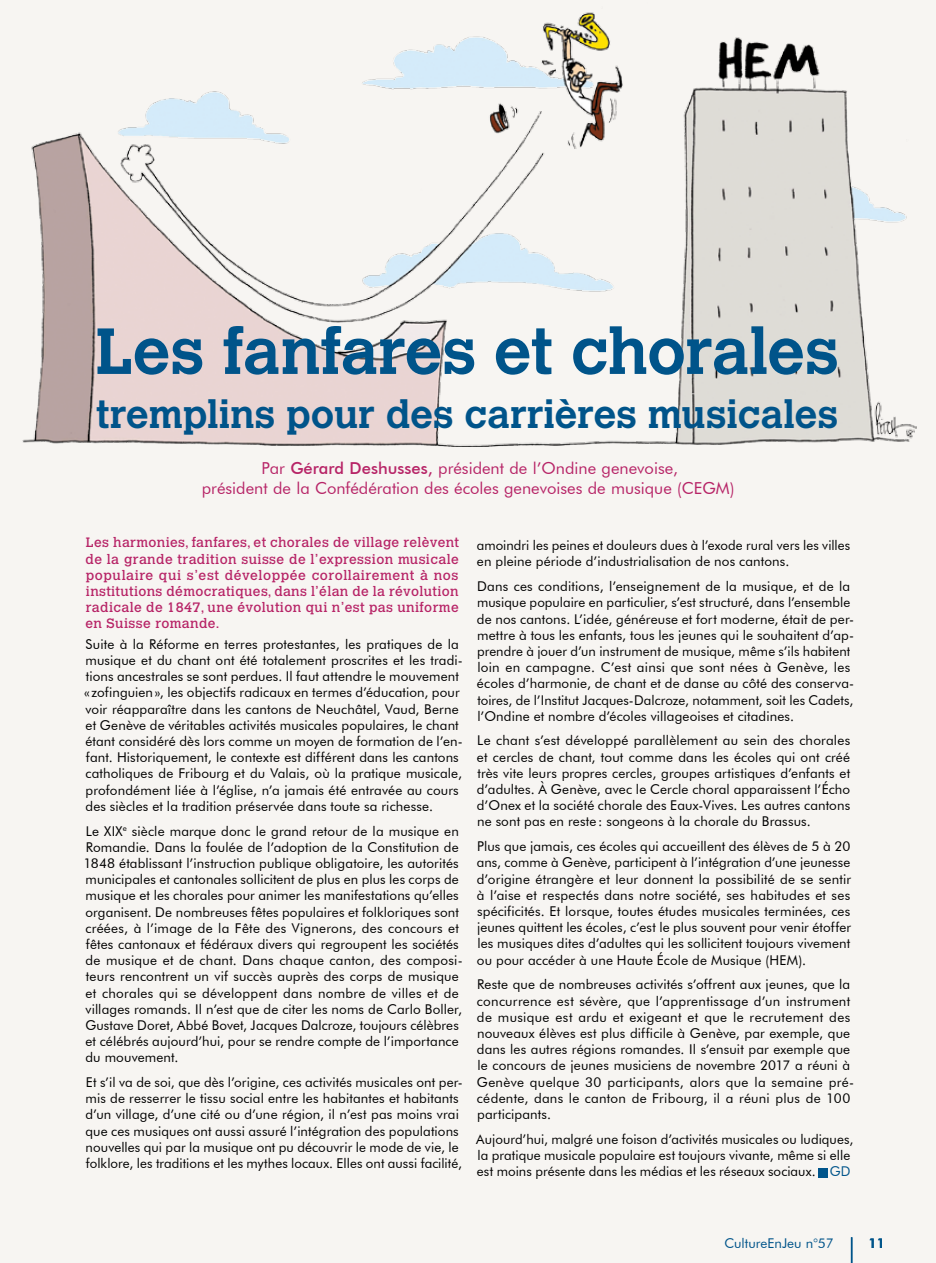
<style>
.page{position:relative;width:936px;height:1263px;background:#fff}
.page>*{position:absolute;margin:0;border:0;box-sizing:border-box;transform-origin:0 0}
.t1{font:700 64.5px "Calvert";letter-spacing:-.01em;color:#00548a}
.t2{font:700 39px "Calvert";color:#00548a}
.t3{font:16.5px/19.8px "Futura BT";color:#b72467;text-align:center}
.t4{font:13.5px/16.2px "Futura BT";letter-spacing:.01em;color:#000}
.t5{font:13.5px/16.2px "Calvert";letter-spacing:.03em;color:#b72467;text-align:justify}
.t6{font:13.5px "Futura BT";color:#00548a}
.t7{font:800 13.5px "Futura BT";color:#00548a}
.s1{font-weight:500}
.s2{color:#00548a}
</style>
<div class="page">
<div style="left:0;top:0;width:935px;height:1263px;background:#f7f5f2"></div>
<img style="left:23px;top:12px;width:893px;height:434px">
<hr style="left:850px;top:1237px;width:2px;height:26px;background:#00548a">
<div style="left:817px;top:1168px;width:10px;height:10px;background:#00548a"></div>
<h1 class="t1" style="left:96px;top:310px;width:744px">Les fanfares et chorales</h1>
<h2 class="t2" style="left:96px;top:389px;width:743px">tremplins pour des carrières musicales</h2>
<p class="t3" style="left:202px;top:458px;width:534px">Par <span class="s1">Gérard Deshusses,</span> président de l’Ondine genevoise,<br>président de la Confédération des écoles genevoises de musique (CEGM)</p>
<p class="t5" style="left:85px;top:535px;width:375px">Les harmonies, fanfares, et chorales de village relèvent de la grande tradition suisse de l’expression musicale populaire qui s’est développée corollairement à nos institutions démocratiques, dans l’élan de la révolution radicale de 1847, une évolution qui n’est pas uniforme en Suisse romande.</p>
<p class="t4" style="left:84px;top:636px;width:380px">Suite à la Réforme en terres protestantes, les pratiques de la musique et du chant ont été totalement proscrites et les tradi&shy;tions ancestrales se sont perdues. Il faut attendre le mouvement « zofinguien», les objectifs radicaux en termes d’éducation, pour voir réapparaître dans les cantons de Neuchâtel, Vaud, Berne et Genève de véritables activités musicales populaires, le chant étant considéré dès lors comme un moyen de formation de l’en&shy;fant. Historiquement, le contexte est différent dans les cantons catholiques de Fribourg et du Valais, où la pratique musicale, profondément liée à l’église, n’a jamais été entravée au cours des siècles et la tradition préservée dans toute sa richesse.</p>
<p class="t4" style="left:83px;top:822px;width:381px">Le XIX<sup>e</sup> siècle marque donc le grand retour de la musique en Romandie. Dans la foulée de l’adoption de la Constitution de 1848 établissant l’instruction publique obligatoire, les autorités municipales et cantonales sollicitent de plus en plus les corps de musique et les chorales pour animer les manifestations qu’elles organisent. De nombreuses fêtes populaires et folkloriques sont créées, à l’image de la Fête des Vignerons, des concours et fêtes cantonaux et fédéraux divers qui regroupent les sociétés de musique et de chant. Dans chaque canton, des composi&shy;teurs rencontrent un vif succès auprès des corps de musique et chorales qui se développent dans nombre de villes et de villages romands. Il n’est que de citer les noms de Carlo Boller, Gustave Doret, Abbé Bovet, Jacques Dalcroze, toujours célèbres et célébrés aujourd’hui, pour se rendre compte de l’importance du mouvement.</p>
<p class="t4" style="left:85px;top:1074px;width:379px">Et s’il va de soi, que dès l’origine, ces activités musicales ont per&shy;mis de resserrer le tissu social entre les habitantes et habitants d’un village, d’une cité ou d’une région, il n’est pas moins vrai que ces musiques ont aussi assuré l’intégration des populations nouvelles qui par la musique ont pu découvrir le mode de vie, le folklore, les traditions et les mythes locaux. Elles ont aussi facilité,</p>
<p class="t4" style="left:477px;top:537px;width:375px">amoindri les peines et douleurs dues à l’exode rural vers les villes en pleine période d’industrialisation de nos cantons.</p>
<p class="t4" style="left:477px;top:578px;width:379px">Dans ces conditions, l’enseignement de la musique, et de la musique populaire en particulier, s’est structuré, dans l’ensemble de nos cantons. L’idée, généreuse et fort moderne, était de per&shy;mettre à tous les enfants, tous les jeunes qui le souhaitent d’ap&shy;prendre à jouer d’un instrument de musique, même s’ils habitent loin en campagne. C’est ainsi que sont nées à Genève, les écoles d’harmonie, de chant et de danse au côté des conserva&shy;toires, de l’Institut Jacques-Dalcroze, notamment, soit les Cadets, l’Ondine et nombre d’écoles villageoises et citadines.</p>
<p class="t4" style="left:477px;top:732px;width:375px;text-align:justify">Le chant s’est développé parallèlement au sein des chorales et cercles de chant, tout comme dans les écoles qui ont créé très vite leurs propres cercles, groupes artistiques d’enfants et d’adultes. À Genève, avec le Cercle choral apparaissent l’Écho d’Onex et la société chorale des Eaux-Vives. Les autres cantons ne sont pas en reste: songeons à la chorale du Brassus.</p>
<p class="t4" style="left:477px;top:838px;width:376px;text-align:justify">Plus que jamais, ces écoles qui accueillent des élèves de 5 à 20 ans, comme à Genève, participent à l’intégration d’une jeunesse d’origine étrangère et leur donnent la possibilité de se sentir à l’aise et respectés dans notre société, ses habitudes et ses spécificités. Et lorsque, toutes études musicales terminées, ces jeunes quittent les écoles, c’est le plus souvent pour venir étoffer les musiques dites d’adultes qui les sollicitent toujours vivement ou pour accéder à une Haute École de Musique (HEM).</p>
<p class="t4" style="left:476px;top:976px;width:379px">Reste que de nombreuses activités s’offrent aux jeunes, que la concurrence est sévère, que l’apprentissage d’un instrument de musique est ardu et exigeant et que le recrutement des nouveaux élèves est plus difficile à Genève, par exemple, que dans les autres régions romandes. Il s’ensuit par exemple que le concours de jeunes musiciens de novembre 2017 a réuni à Genève quelque 30 participants, alors que la semaine pré&shy;cédente, dans le canton de Fribourg, il a réuni plus de 100 participants.</p>
<p class="t4" style="left:476px;top:1130px;width:378px">Aujourd’hui, malgré une foison d’activités musicales ou ludiques, la pratique musicale populaire est toujours vivante, même si elle est moins présente dans les médias et les réseaux sociaux. <span class="s2">GD</span></p>
<p class="t6" style="left:724px;top:1235px;width:111px">CultureEnJeu n°57</p>
<p class="t7" style="left:868px;top:1235px;width:18px">11</p>
</div>
